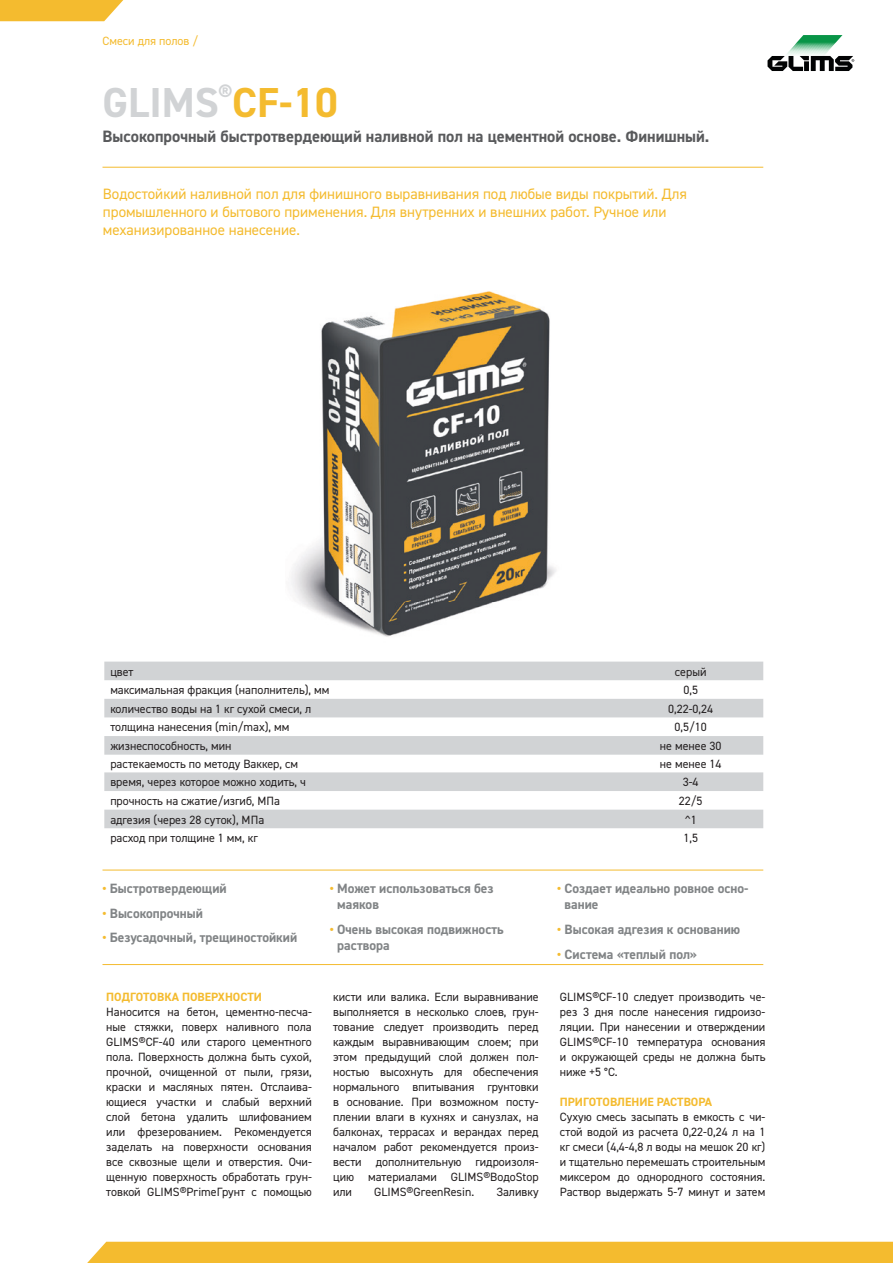
<style>
.page{position:relative;width:893px;height:1263px;background:#fff}
.page>*{position:absolute;margin:0;border:0;box-sizing:border-box;transform-origin:0 0}
.t1{font:700 42px "DIN2014";color:#d1d3d5}
.t2{font:700 16.5px "DIN2014";color:#595a5c}
.t3{font:15px/18px "DIN2014";color:#f4bb2f}
.t4{font:700 13.5px/16.2px "DIN2014";color:#818486}
.t5{font:12px/15px "DIN2014";color:#231f20;text-align:justify}
.t6{font:700 12px "DIN2014";color:#f4bb2f}
.t7{font:12px "DIN2014";color:#f4bb2f}
.s1{color:#f4bb2f}
</style>
<div class="page">
<svg style="left:767px;top:35px;width:87px;height:36px"></svg>
<svg style="left:0;top:0;width:124px;height:21px;background:#f4c03f"></svg>
<div style="left:87px;top:1242px;width:806px;height:21px;background:#f4bb2f"></div>
<hr style="left:102px;top:964px;width:661px;height:1px;background:#f4bb2f">
<div style="left:104px;top:662px;width:659px;height:19px;background:#d1d3d5"></div>
<svg style="left:104px;top:699px;width:659px;height:129px;fill:#d1d3d5"></svg>
<hr style="left:102px;top:870px;width:661px;height:1px;background:#f4bb2f">
<hr style="left:102px;top:167px;width:661px;height:1px;background:#f4bb2f">
<img style="left:291px;top:291px;width:265px;height:346px">
<p class="t7" style="left:102px;top:34px;width:97px">Смеси для полов /</p>
<h1 class="t1" style="left:102px;top:74px;width:237px">GLIMS<sup>®</sup><span class="s1">CF-10</span></h1>
<h2 class="t2" style="left:102px;top:126px;width:608px">Высокопрочный быстротвердеющий наливной пол на цементной основе. Финишный.</h2>
<p class="t3" style="left:103px;top:185px;width:586px">Водостойкий наливной пол для финишного выравнивания под любые виды покрытий. Для промышленного и бытового применения. Для внутренних и внешних работ. Ручное или механизированное нанесение.</p>
<p class="t5" style="left:110px;top:664px;width:25px">цвет</p>
<p class="t5" style="left:675px;top:664px;width:33px">серый</p>
<p class="t5" style="left:110px;top:682px;width:221px">максимальная фракция (наполнитель), мм</p>
<p class="t5" style="left:683px;top:682px;width:16px">0,5</p>
<p class="t5" style="left:110px;top:701px;width:202px">количество воды на 1 кг сухой смеси, л</p>
<p class="t5" style="left:668px;top:701px;width:47px">0,22-0,24</p>
<p class="t5" style="left:110px;top:719px;width:181px">толщина нанесения (min/max), мм</p>
<p class="t5" style="left:674px;top:719px;width:34px">0,5/10</p>
<p class="t5" style="left:110px;top:738px;width:123px">жизнеспособность, мин</p>
<p class="t5" style="left:660px;top:738px;width:63px">не менее 30</p>
<p class="t5" style="left:110px;top:756px;width:189px">растекаемость по методу Ваккер, см</p>
<p class="t5" style="left:660px;top:756px;width:63px">не менее 14</p>
<p class="t5" style="left:110px;top:774px;width:197px">время, через которое можно ходить, ч</p>
<p class="t5" style="left:683px;top:774px;width:17px">3-4</p>
<p class="t5" style="left:110px;top:793px;width:171px">прочность на сжатие/изгиб, МПа</p>
<p class="t5" style="left:679px;top:793px;width:25px">22/5</p>
<p class="t5" style="left:110px;top:812px;width:155px">адгезия (через 28 суток), МПа</p>
<p class="t5" style="left:685px;top:812px;width:13px">^1</p>
<p class="t5" style="left:110px;top:830px;width:149px">расход при толщине 1 мм, кг</p>
<p class="t5" style="left:683px;top:830px;width:16px">1,5</p>
<p class="t4" style="left:102px;top:880px;width:126px"><span class="s1">•</span> Быстротвердеющий</p>
<p class="t4" style="left:102px;top:905px;width:102px"><span class="s1">•</span> Высокопрочный</p>
<p class="t4" style="left:102px;top:929px;width:196px"><span class="s1">•</span> Безусадочный, трещиностойкий</p>
<p class="t4" style="left:337px;top:880px;width:158px;text-indent:-7px"><span class="s1">•</span> Может использоваться без маяков</p>
<p class="t4" style="left:337px;top:921px;width:168px;text-indent:-7px"><span class="s1">•</span> Очень высокая подвижность раствора</p>
<p class="t4" style="left:565px;top:880px;width:185px;text-indent:-7px"><span class="s1">•</span> Создает идеально ровное осно&shy;вание</p>
<p class="t4" style="left:557px;top:921px;width:184px"><span class="s1">•</span> Высокая адгезия к основанию</p>
<p class="t4" style="left:557px;top:945px;width:141px"><span class="s1">•</span> Система «теплый пол»</p>
<p class="t6" style="left:106px;top:988px;width:157px">ПОДГОТОВКА ПОВЕРХНОСТИ</p>
<p class="t5" style="left:106px;top:1004px;width:207px">Наносится на бетон, цементно-песча&shy;ные стяжки, поверх наливного пола GLIMS®CF-40 или старого цементного пола. Поверхность должна быть сухой, прочной, очищенной от пыли, грязи, краски и масляных пятен. Отслаива&shy;ющиеся участки и слабый верхний слой бетона удалить шлифованием или фрезерованием. Рекомендуется заделать на поверхности основания все сквозные щели и отверстия. Очи&shy;щенную поверхность обработать грун&shy;товкой GLIMS®PrimeГрунт с помощью</p>
<p class="t5" style="left:333px;top:989px;width:207px">кисти или валика. Если выравнивание выполняется в несколько слоев, грун&shy;тование следует производить перед каждым выравнивающим слоем; при этом предыдущий слой должен пол&shy;ностью высохнуть для обеспечения нормального впитывания грунтовки в основание. При возможном посту&shy;плении влаги в кухнях и санузлах, на балконах, террасах и верандах перед началом работ рекомендуется произ&shy;вести дополнительную гидроизоля&shy;цию материалами GLIMS®ВодоStop или</p>
<p class="t5" style="left:374px;top:1184px;width:102px">GLIMS®GreenResin.</p>
<p class="t5" style="left:496px;top:1184px;width:44px">Заливку</p>
<p class="t5" style="left:560px;top:989px;width:207px">GLIMS®CF-10 следует производить че&shy;рез 3 дня после нанесения гидроизо&shy;ляции. При нанесении и отверждении GLIMS®CF-10 температура основания и окружающей среды не должна быть ниже +5 °С.</p>
<p class="t6" style="left:560px;top:1093px;width:154px">ПРИГОТОВЛЕНИЕ РАСТВОРА</p>
<p class="t5" style="left:560px;top:1109px;width:207px">Сухую смесь засыпать в емкость с чи&shy;стой водой из расчета 0,22-0,24 л на 1 кг смеси (4,4-4,8 л воды на мешок 20 кг) и тщательно перемешать строительным миксером до однородного состояния.<br>Раствор выдержать 5-7 минут и затем</p>
</div>
